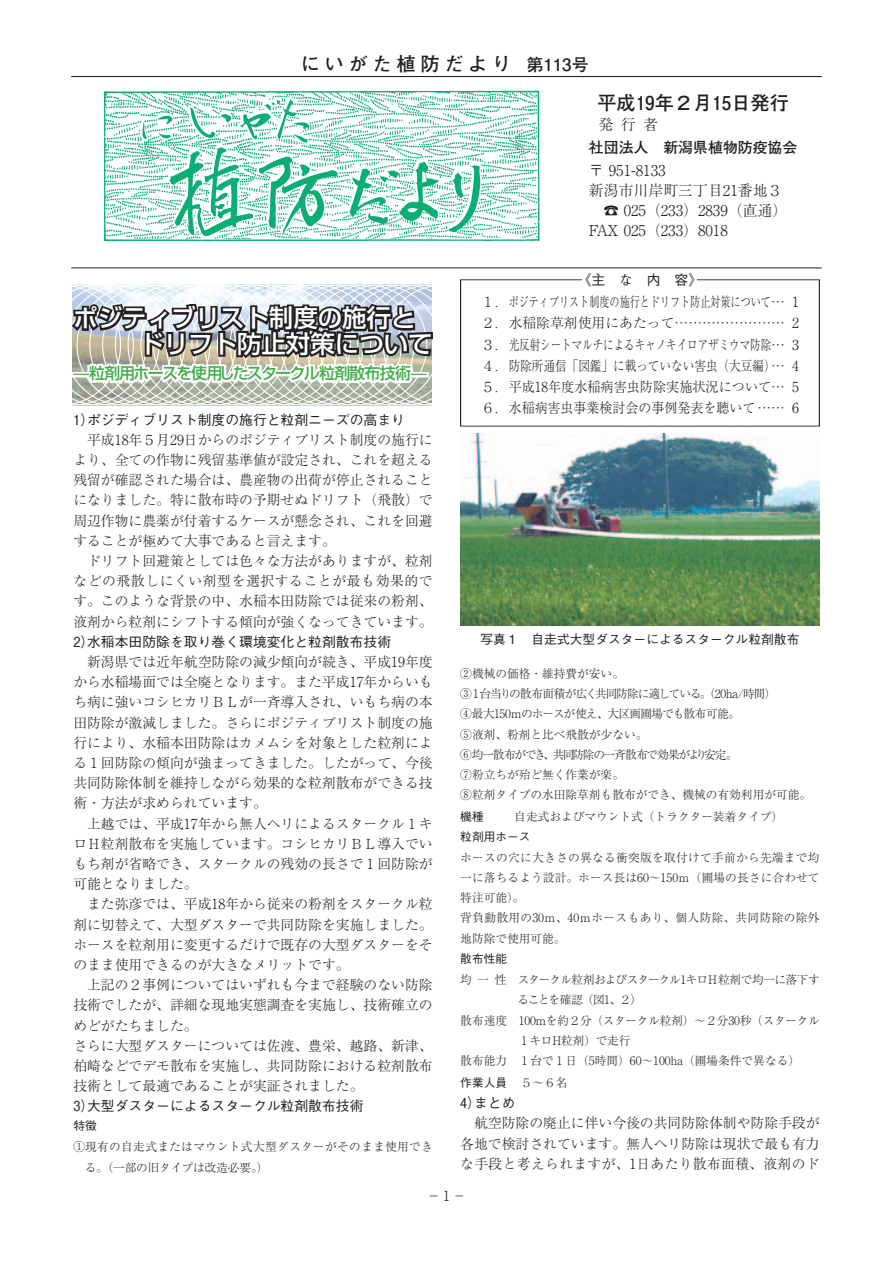
<style>
.page{position:relative;width:893px;height:1263px;background:#fff}
.page>*{position:absolute;margin:0;border:0;box-sizing:border-box;transform-origin:0 0}
.t1{font:500 24.45px/25.5px "Shin Go Pro";color:#fff}
.t2{font:700 19.2px "Futo Go B101 Pro";letter-spacing:.25em;color:#231f20}
.t3{font:700 19.2px "Futo Go B101 Pro";color:#231f20}
.t4{font:500 15.9px "Shin Go Pro";letter-spacing:-.09em;color:#40ae49}
.t5{font:300 14.85px "Ryumin Pro";color:#231f20}
.t6{font:700 14.85px "Futo Go B101 Pro";color:#231f20}
.t7{font:300 13.8px/20.2px "Ryumin Pro";color:#231f20;text-align:justify}
.t8{font:500 13.8px "Gothic BBB Pro";color:#231f20}
.t9{font:500 12.75px "Gothic BBB Pro";color:#231f20}
.t10{font:300 11.7px/20.2px "Ryumin Pro";letter-spacing:-.025em;color:#231f20}
.t11{font:300 11.7px/20.2px "Ryumin Pro";letter-spacing:.025em;color:#231f20}
.t12{font:300 11.7px "Ryumin Pro";color:#231f20}
.t13{font:300 11.7px/21.3px "Ryumin Pro";letter-spacing:.02em;color:#231f20}
.t14{font:300 11.7px "Ryumin Pro";letter-spacing:-.02em;color:#231f20}
.t15{font:300 11.7px "Ryumin Pro";letter-spacing:-.05em;color:#231f20}
.t16{font:500 11.7px "Gothic BBB Pro";color:#231f20}
.t17{font:300 11.7px "Ryumin Pro";letter-spacing:-.08em;color:#231f20}
.s1{font-size:16.95px}
.s2{font-family:"Shin Go Pro"}
.s3{font-family:"Ryumin Num";font-weight:400}
.s4{font-family:"Ryumin Pro";font-weight:300}
</style>
<div class="page">
<img style="left:72px;top:286px;width:360px;height:118px">
<img style="left:460px;top:434px;width:360px;height:191px">
<hr style="left:71px;top:76px;width:751px;height:1px;background:#231f20">
<div style="left:460px;top:280px;width:360px;height:146px;border:1px solid #231f20"></div>
<div style="left:582px;top:277px;width:115px;height:7px;background:#fff"></div>
<hr style="left:71px;top:268px;width:751px;height:1px;background:#231f20">
<img style="left:103px;top:90px;width:437px;height:152px">
<svg style="left:71px;top:300px;width:363px;height:87px"></svg>
<h2 class="t2" style="left:301px;top:48px;width:289px">にいがた植防だより <span class="s1">第113号</span></h2>
<h2 class="t3" style="left:597px;top:88px;width:193px">平成19年２月15日発行</h2>
<p class="t5" style="left:598px;top:113px;width:61px">発行者</p>
<p class="t6" style="left:589px;top:136px;width:210px">社団法人　新潟県植物防疫協会</p>
<p class="t5" style="left:589px;top:159px;width:78px">〒 951<span class="s2">-</span>8133</p>
<p class="t5" style="left:589px;top:179px;width:195px">新潟市川岸町三丁目21番地３</p>
<p class="t5" style="left:604px;top:199px;width:185px"><span class="s3">†</span> 025（233）2839（直通）</p>
<p class="t5" style="left:624px;top:219px;width:106px">025（233）8018</p>
<h1 class="t1" style="left:139px;top:302px;width:295px;text-indent:-66px">ポジティブリスト制度の施行とドリフト防止対策について</h1>
<p class="t4" style="left:73px;top:360px;width:355px">̶粒剤用ホースを使用したスタークル粒剤散布技術̶</p>
<p class="t8" style="left:73px;top:408px;width:333px">1ポジディブリスト制度の施行と粒剤ニーズの高まり</p>
<p class="t7" style="left:73px;top:428px;width:361px">　平成18年５月29日からのポジティブリスト制度の施行により、全ての作物に残留基準値が設定され、これを超える残留が確認された場合は、農産物の出荷が停止されることになりました。特に散布時の予期せぬドリフト（飛散）で周辺作物に農薬が付着するケースが懸念され、これを回避することが極めて大事であると言えます。</p>
<p class="t7" style="left:73px;top:550px;width:361px;text-indent:14px">ドリフト回避策としては色々な方法がありますが、粒剤などの飛散しにくい剤型を選択することが最も効果的です。このような背景の中、水稲本田防除では従来の粉剤、液剤から粒剤にシフトする傾向が強くなってきています。</p>
<p class="t8" style="left:73px;top:630px;width:319px">2水稲本田防除を取り巻く環境変化と粒剤散布技術</p>
<p class="t7" style="left:73px;top:651px;width:361px;text-align:left">　新潟県では近年航空防除の減少傾向が続き、平成19年度から水稲場面では全廃となります。また平成17年からいもち病に強いコシヒカリＢＬが一斉導入され、いもち病の本田防除が激減しました。さらにポジティブリスト制度の施行により、水稲本田防除はカメムシを対象とした粒剤による１回防除の傾向が強まってきました。したがって、今後共同防除体制を維持しながら効果的な粒剤散布ができる技術・方法が求められています。<br>　上越では、平成17年から無人ヘリによるスタークル１キロＨ粒剤散布を実施しています。コシヒカリＢＬ導入でいもち剤が省略でき、スタークルの残効の長さで１回防除が可能となりました。</p>
<p class="t7" style="left:73px;top:893px;width:361px;text-align:left;text-indent:14px">また弥彦では、平成18年から従来の粉剤をスタークル粒剤に切替えて、大型ダスターで共同防除を実施しました。ホースを粒剤用に変更するだけで既存の大型ダスターをそのまま使用できるのが大きなメリットです。<br>　上記の２事例についてはいずれも今まで経験のない防除技術でしたが、詳細な現地実態調査を実施し、技術確立のめどがたちました。<br>さらに大型ダスターについては佐渡、豊栄、越路、新津、柏崎などでデモ散布を実施し、共同防除における粒剤散布技術として最適であることが実証されました。</p>
<p class="t8" style="left:73px;top:1095px;width:292px">3大型ダスターによるスタークル粒剤散布技術</p>
<p class="t16" style="left:73px;top:1116px;width:25px">特徴</p>
<p class="t13" style="left:85px;top:1135px;width:350px;text-indent:-12px">①現有の自走式またはマウント式大型ダスターがそのまま使用できる。（一部の旧タイプは改造必要。）</p>
<p class="t8" style="left:578px;top:269px;width:126px">《主　な　内　容》</p>
<p class="t7" style="left:481px;top:290px;width:319px;line-height:21.3px">１．ポジティブリスト制度の施行とドリフト防止対策について… 1<br>２．水稲除草剤使用にあたって…………………… 2<br>３．光反射シートマルチによるキャノキイロアザミウマ防除… 3<br>４．防除所通信「図鑑」に載っていない害虫（大豆編）… 4<br>５．平成18年度水稲病害虫防除実施状況について… 5<br>６．水稲病害虫事業検討会の事例発表を聴いて…… 6</p>
<p class="t9" style="left:480px;top:629px;width:320px">写真１　自走式大型ダスターによるスタークル粒剤散布</p>
<p class="t10" style="left:460px;top:662px;width:352px">②機械の価格・維持費が安い。<br>③１台当りの散布面積が広く共同防除に適している。（20ha/時間）<br>④最大150ｍのホースが使え、大区画圃場でも散布可能。<br>⑤液剤、粉剤と比べ飛散が少ない。<br>⑥均一散布ができ、共同防除の一斉散布で効果がより安定。<br>⑦粉立ちが殆ど無く作業が楽。<br>⑧粒剤タイプの水田除草剤も散布ができ、機械の有効利用が可能。</p>
<p class="t16" style="left:460px;top:808px;width:25px">機種</p>
<p class="t12" style="left:514px;top:808px;width:270px">自走式およびマウント式（トラクター装着タイプ）</p>
<p class="t16" style="left:460px;top:827px;width:72px">粒剤用ホース</p>
<p class="t11" style="left:460px;top:846px;width:361px">ホースの穴に大きさの異なる衝突版を取付けて手前から先端まで均一に落ちるよう設計。ホース長は60～150ｍ（圃場の長さに合わせて特注可能）。<br>背負動散用の30ｍ、40ｍホースもあり、個人防除、共同防除の除外地防除で使用可能。</p>
<p class="t16" style="left:460px;top:949px;width:48px">散布性能</p>
<p class="t15" style="left:460px;top:970px;width:361px">均一性　スタークル粒剤およびスタークル1キロＨ粒剤で均一に落下す</p>
<p class="t17" style="left:518px;top:991px;width:126px">ることを確認（図1、２）</p>
<p class="t14" style="left:460px;top:1011px;width:361px">散布速度　100mを約２分（スタークル粒剤）～２分30秒（スタークル</p>
<p class="t12" style="left:518px;top:1031px;width:114px">１キロH粒剤）で走行</p>
<p class="t12" style="left:460px;top:1051px;width:341px">散布能力　１台で１日（5時間）60～100ha（圃場条件で異なる）</p>
<p class="t16" style="left:460px;top:1073px;width:109px">作業人員 <span class="s4">５～６名</span></p>
<p class="t8" style="left:460px;top:1092px;width:57px">4まとめ</p>
<p class="t7" style="left:460px;top:1112px;width:361px">　航空防除の廃止に伴い今後の共同防除体制や防除手段が各地で検討されています。無人ヘリ防除は現状で最も有力な手段と考えられますが、1日あたり散布面積、液剤のド</p>
<p class="t7" style="left:427px;top:1184px;width:41px">－1－</p>
</div>
